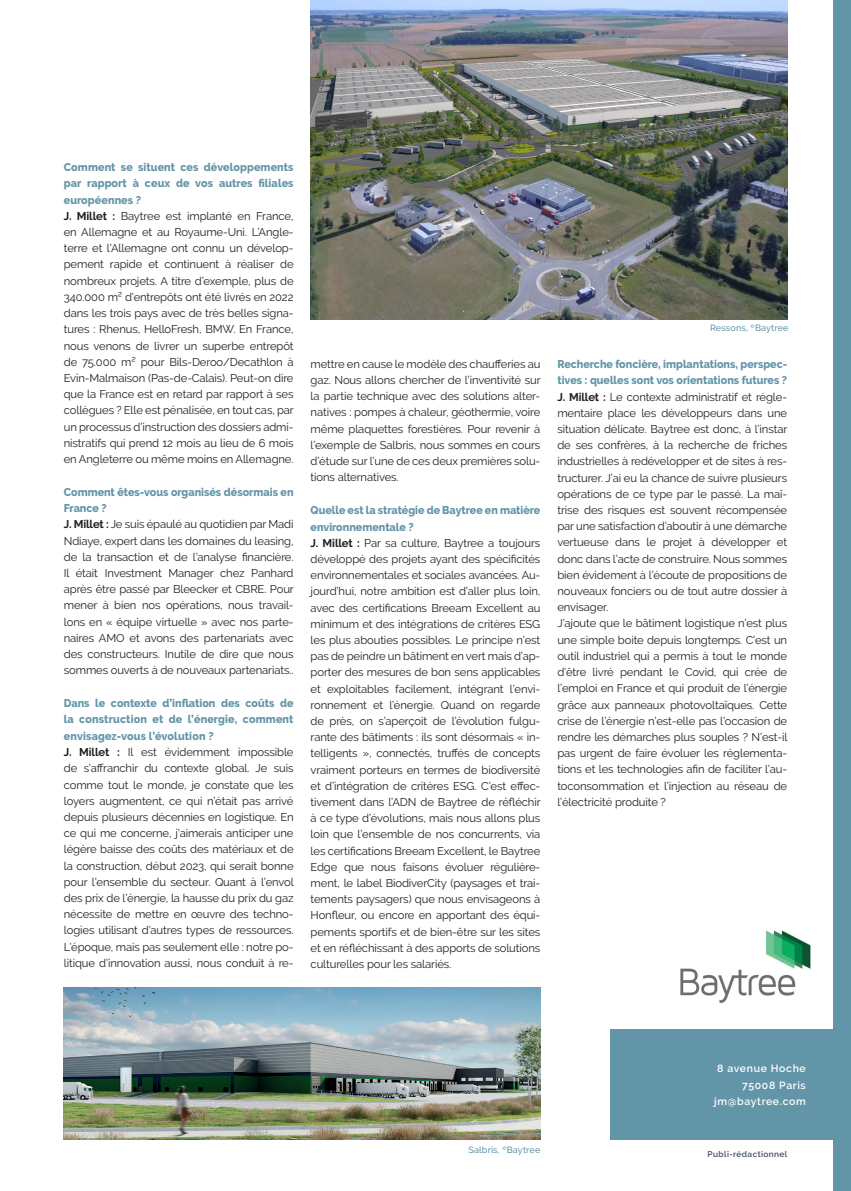
<style>
.page{position:relative;width:851px;height:1191px;background:#fff}
.page>*{position:absolute;margin:0;border:0;box-sizing:border-box;transform-origin:0 0}
.Réponses{font:11.25px/16.2px "Raleway";letter-spacing:-.01em;color:#231f20;text-align:justify}
.QUESTION{font:800 11.25px/16.5px "Raleway";color:#6295a8;scale:.95 1}
.Réponses-2{font:600 10.5px/16.5px "Raleway";letter-spacing:.06em;color:#fff;text-align:right}
.t1{font:500 9px "Raleway";letter-spacing:.015em;color:#6295a8}
.t2{font:600 8.25px "Raleway";letter-spacing:.05em;color:#414a67}
.s1{font-weight:700}
</style>
<div class="page">
<div style="left:833px;top:0;width:17px;height:1191px;background:#6295a8"></div>
<div style="left:610px;top:1029px;width:240px;height:110px;background:#6295a8"></div>
<img style="left:680px;top:930px;width:131px;height:73px">
<img style="left:310px;top:0;width:477px;height:319px">
<img style="left:64px;top:987px;width:476px;height:153px">
<p class="QUESTION" style="left:64px;top:158px;width:243px;text-align:justify">Comment se situent ces développements par rapport à ceux de vos autres filiales européennes ?</p>
<p class="Réponses" style="left:64px;top:208px;width:231px"><span class="s1">J. Millet :</span> Baytree est implanté en France, en Allemagne et au Royaume-Uni. L’Angle&shy;terre et l’Allemagne ont connu un dévelop&shy;pement rapide et continuent à réaliser de nombreux projets. A titre d’exemple, plus de 340.000 m² d’entrepôts ont été livrés en 2022 dans les trois pays avec de très belles signa&shy;tures : Rhenus, HelloFresh, BMW. En France, nous venons de livrer un superbe entrepôt de 75.000 m² pour Bils-Deroo/Decathlon à Evin-Malmaison (Pas-de-Calais). Peut-on dire que la France est en retard par rapport à ses collègues ? Elle est pénalisée, en tout cas, par un processus d’instruction des dossiers admi&shy;nistratifs qui prend 12 mois au lieu de 6 mois en Angleterre ou même moins en Allemagne.</p>
<p class="QUESTION" style="left:64px;top:483px;width:243px">Comment êtes-vous organisés désormais en<br>France ?</p>
<p class="Réponses" style="left:64px;top:516px;width:231px"><span class="s1">J. Millet :</span> Je suis épaulé au quotidien par Madi Ndiaye, expert dans les domaines du leasing, de la transaction et de l’analyse financière.<br>Il était Investment Manager chez Panhard après être passé par Bleecker et CBRE. Pour mener à bien nos opérations, nous travail&shy;lons en « équipe virtuelle » avec nos parte&shy;naires AMO et avons des partenariats avec des constructeurs. Inutile de dire que nous sommes ouverts à de nouveaux partenariats..</p>
<p class="QUESTION" style="left:64px;top:695px;width:243px;text-align:justify">Dans le contexte d’inflation des coûts de la construction et de l’énergie, comment envisagez-vous l’évolution ?</p>
<p class="Réponses" style="left:64px;top:744px;width:231px"><span class="s1">J. Millet :</span> Il est évidemment impossible de s’affranchir du contexte global. Je suis comme tout le monde, je constate que les loyers augmentent, ce qui n’était pas arrivé depuis plusieurs décennies en logistique. En ce qui me concerne, j’aimerais anticiper une légère baisse des coûts des matériaux et de la construction, début 2023, qui serait bonne pour l’ensemble du secteur. Quant à l’envol des prix de l’énergie, la hausse du prix du gaz nécessite de mettre en œuvre des techno&shy;logies utilisant d’autres types de ressources.<br>L’époque, mais pas seulement elle : notre po&shy;litique d’innovation aussi, nous conduit à re-</p>
<p class="Réponses" style="left:310px;top:356px;width:231px">mettre en cause le modèle des chaufferies au gaz. Nous allons chercher de l’inventivité sur la partie technique avec des solutions alter&shy;natives : pompes à chaleur, géothermie, voire même plaquettes forestières. Pour revenir à l’exemple de Salbris, nous sommes en cours d’étude sur l’une de ces deux premières solu&shy;tions alternatives.</p>
<p class="QUESTION" style="left:310px;top:502px;width:243px">Quelle est la stratégie de Baytree en matière environnementale ?</p>
<p class="Réponses" style="left:310px;top:534px;width:231px"><span class="s1">J. Millet :</span> Par sa culture, Baytree a toujours développé des projets ayant des spécificités environnementales et sociales avancées. Au&shy;jourd’hui, notre ambition est d’aller plus loin, avec des certifications Breeam Excellent au minimum et des intégrations de critères ESG les plus abouties possibles. Le principe n’est pas de peindre un bâtiment en vert mais d’ap&shy;porter des mesures de bon sens applicables et exploitables facilement, intégrant l’envi&shy;ronnement et l’énergie. Quand on regarde de près, on s’aperçoit de l’évolution fulgu&shy;rante des bâtiments : ils sont désormais « in&shy;telligents », connectés, truffés de concepts vraiment porteurs en termes de biodiversité et d’intégration de critères ESG. C’est effec&shy;tivement dans l’ADN de Baytree de réfléchir à ce type d’évolutions, mais nous allons plus loin que l’ensemble de nos concurrents, via les certifications Breeam Excellent, le Baytree Edge que nous faisons évoluer régulière&shy;ment, le label BiodiverCity (paysages et trai&shy;tements paysagers) que nous envisageons à Honfleur, ou encore en apportant des équi&shy;pements sportifs et de bien-être sur les sites et en réfléchissant à des apports de solutions culturelles pour les salariés.</p>
<p class="t1" style="left:710px;top:322px;width:80px">Ressons, <sup>©</sup>Baytree</p>
<p class="QUESTION" style="left:557px;top:356px;width:243px">Recherche foncière, implantations, perspec&shy;tives : quelles sont vos orientations futures ?</p>
<p class="Réponses" style="left:557px;top:388px;width:231px"><span class="s1">J. Millet :</span> Le contexte administratif et régle&shy;mentaire place les développeurs dans une situation délicate. Baytree est donc, à l’instar de ses confrères, à la recherche de friches industrielles à redévelopper et de sites à res&shy;tructurer. J’ai eu la chance de suivre plusieurs opérations de ce type par le passé. La maî&shy;trise des risques est souvent récompensée par une satisfaction d’aboutir à une démarche vertueuse dans le projet à développer et donc dans l’acte de construire. Nous sommes bien évidement à l’écoute de propositions de nouveaux fonciers ou de tout autre dossier à envisager.</p>
<p class="Réponses" style="left:557px;top:615px;width:231px">J’ajoute que le bâtiment logistique n’est plus une simple boite depuis longtemps. C’est un outil industriel qui a permis à tout le monde d’être livré pendant le Covid, qui crée de l’emploi en France et qui produit de l’énergie grâce aux panneaux photovoltaïques. Cette crise de l’énergie n’est-elle pas l’occasion de rendre les démarches plus souples ? N’est-il pas urgent de faire évoluer les réglementa&shy;tions et les technologies afin de faciliter l’au&shy;toconsommation et l’injection au réseau de l’électricité produite ?</p>
<p class="t1" style="left:468px;top:1144px;width:73px">Salbris, <sup>©</sup>Baytree</p>
<p class="Réponses-2" style="left:717px;top:1060px;width:90px">8 avenue Hoche<br>75008 Paris</p>
<p class="Réponses-2" style="left:714px;top:1093px;width:93px">jm@baytree.com</p>
<p class="t2" style="left:707px;top:1149px;width:81px">Publi-rédactionnel</p>
</div>
